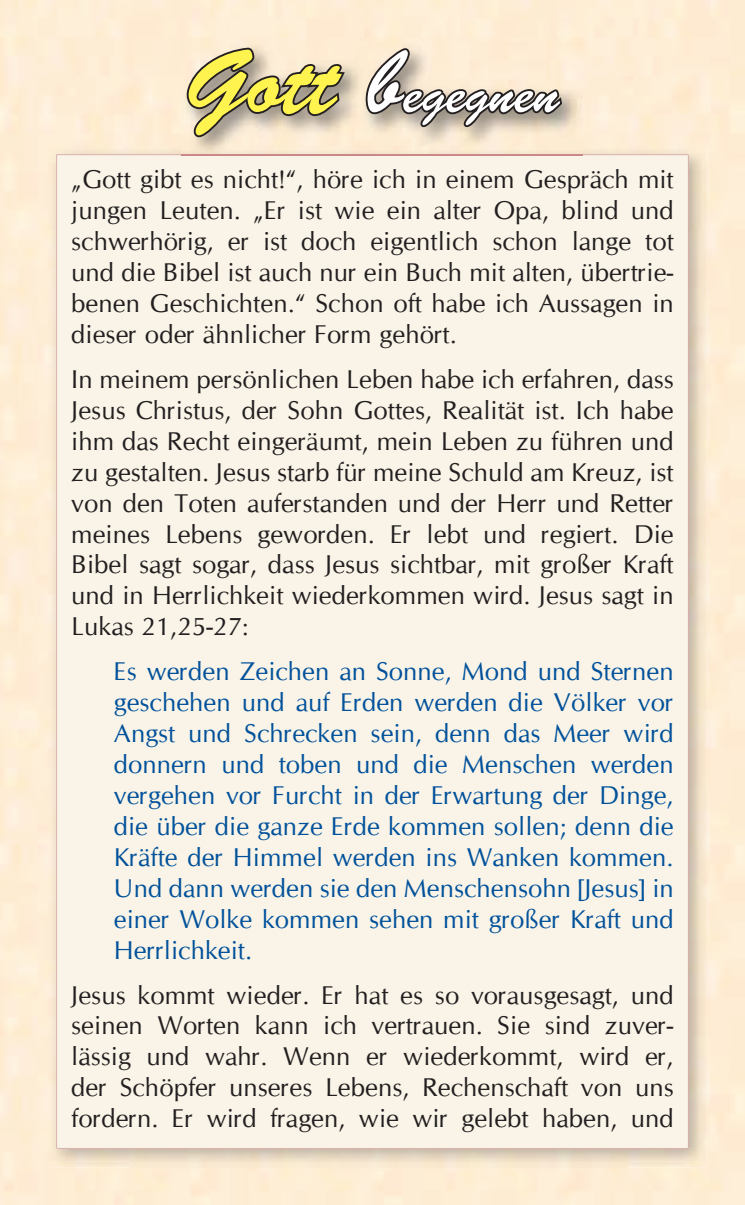
<style>
.page{position:relative;width:745px;height:1205px;background:#fff}
.page>*{position:absolute;margin:0;border:0;box-sizing:border-box;transform-origin:0 0}
.t1{font:54px "Brush Script Std";color:#fff}
.t2{font:25.75px/31px "Cg Omega";color:#231f20;text-align:justify}
.t3{font:25.75px/31px "Cg Omega";color:#01519b;text-align:justify}
.s1{font-size:90px;color:#fff34f}
.s2{font-size:90px}
</style>
<div class="page">
<div style="left:56px;top:154px;width:632px;height:994px;background:#f9f4e7"></div>
<svg style="left:185px;top:45px;width:162px;height:256px;background:#dcd4c6"></svg>
<svg style="left:363px;top:9px;width:200px;height:158px;background:#d5c7b4"></svg>
<h1 class="t1" style="left:186px;top:64px;width:374px"><span class="s1">Gott</span> <span class="s2">b</span>egegnen</h1>
<p class="t2" style="left:71px;top:165px;width:603px">„Gott gibt es nicht!“, höre ich in einem Gespräch mit jungen Leuten. „Er ist wie ein alter Opa, blind und schwerhörig, er ist doch eigentlich schon lange tot und die Bibel ist auch nur ein Buch mit alten, übertrie&shy;benen Geschichten.“ Schon oft habe ich Aussagen in dieser oder ähnlicher Form gehört.</p>
<p class="t2" style="left:71px;top:364px;width:603px">In meinem persönlichen Leben habe ich erfahren, dass Jesus Christus, der Sohn Gottes, Realität ist. Ich habe ihm das Recht eingeräumt, mein Leben zu führen und zu gestalten. Jesus starb für meine Schuld am Kreuz, ist von den Toten auferstanden und der Herr und Retter meines Lebens geworden. Er lebt und regiert. Die Bibel sagt sogar, dass Jesus sichtbar, mit großer Kraft und in Herrlichkeit wiederkommen wird. Jesus sagt in Lukas 21,25-27:</p>
<p class="t3" style="left:114px;top:656px;width:561px">Es werden Zeichen an Sonne, Mond und Sternen geschehen und auf Erden werden die Völker vor Angst und Schrecken sein, denn das Meer wird donnern und toben und die Menschen werden vergehen vor Furcht in der Erwartung der Dinge, die über die ganze Erde kommen sollen; denn die Kräfte der Himmel werden ins Wanken kommen.<br>Und dann werden sie den Menschensohn [Jesus] in einer Wolke kommen sehen mit großer Kraft und Herrlichkeit.</p>
<p class="t2" style="left:71px;top:979px;width:603px">Jesus kommt wieder. Er hat es so vorausgesagt, und seinen Worten kann ich vertrauen. Sie sind zuver&shy;lässig und wahr. Wenn er wiederkommt, wird er, der Schöpfer unseres Lebens, Rechenschaft von uns fordern. Er wird fragen, wie wir gelebt haben, und</p>
</div>
